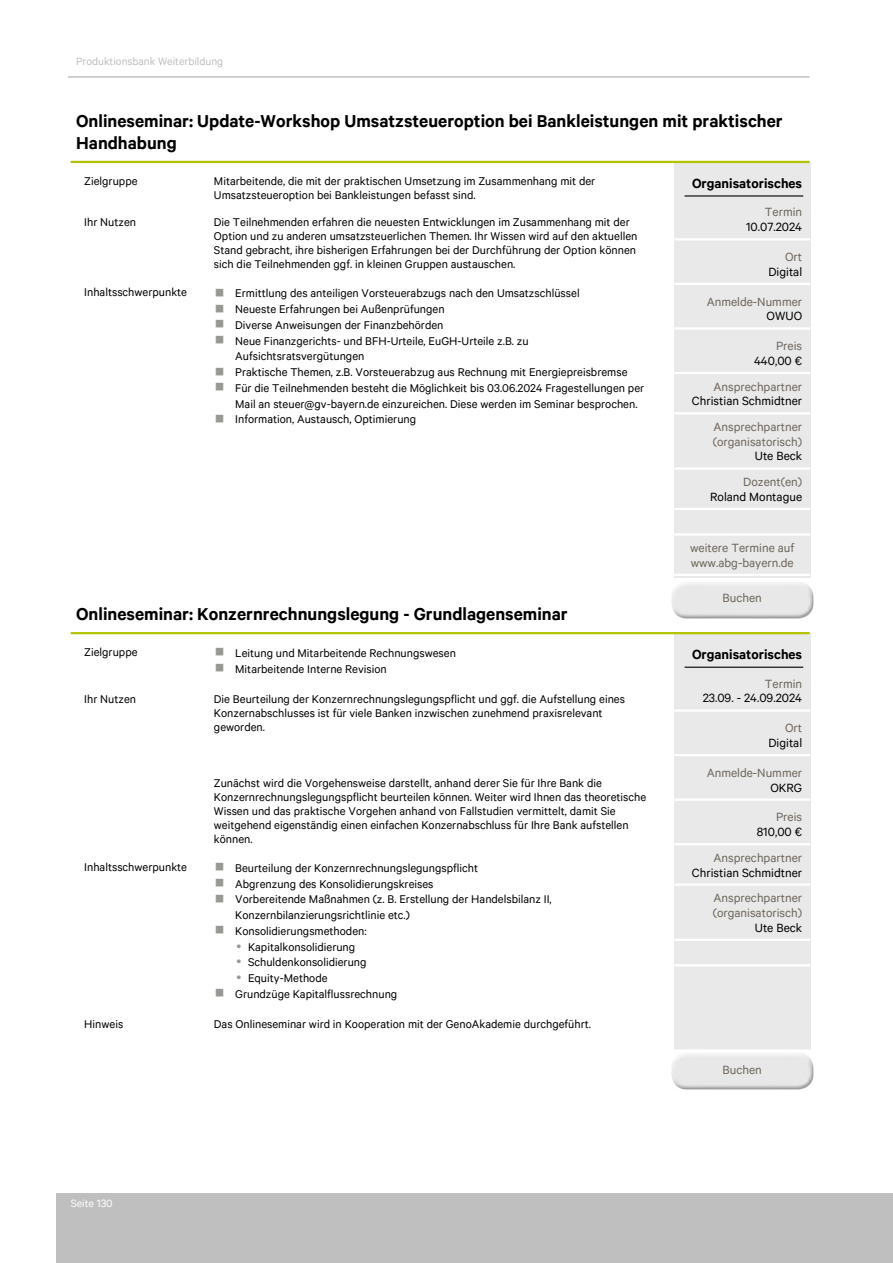
<style>
.page{position:relative;width:893px;height:1263px;background:#fff}
.page>*{position:absolute;margin:0;border:0;box-sizing:border-box;transform-origin:0 0}
.t1{font:600 19.5px/22px "Calibre";color:#000}
.t2{font:600 15px "Calibre";color:#000}
.t3{font:13.5px/14.9px "Calibre";color:#6d665c}
.t4{font:13.5px "Calibre";color:#000}
.t5{font:12.75px/14px "Calibre";color:#000}
.t6{font:12px "Calibre";color:#bfbfbf}
.t7{font:12px "Calibre";color:#fff}
.s1{color:#979794}
.s2{font-family:"DejaVu Serif";color:#979794}
</style>
<div class="page">
<div style="left:56px;top:1193px;width:836px;height:70px;background:#bfbfbf"></div>
<hr style="left:68px;top:76px;width:741px;height:2px;background:#bfbfbf">
<img style="left:671px;top:582px;width:142px;height:36px">
<img style="left:671px;top:1053px;width:142px;height:36px">
<div style="left:674px;top:663px;width:136px;height:386px;background:#e9e9e9"></div>
<div style="left:674px;top:162px;width:136px;height:30px;background:#e9e9e9"></div>
<div style="left:674px;top:192px;width:136px;height:46px;background:#e9e9e9"></div>
<div style="left:674px;top:240px;width:136px;height:43px;background:#e9e9e9"></div>
<div style="left:674px;top:285px;width:136px;height:42px;background:#e9e9e9"></div>
<div style="left:674px;top:330px;width:136px;height:42px;background:#e9e9e9"></div>
<div style="left:674px;top:374px;width:136px;height:38px;background:#e9e9e9"></div>
<div style="left:674px;top:415px;width:136px;height:52px;background:#e9e9e9"></div>
<div style="left:674px;top:470px;width:136px;height:38px;background:#e9e9e9"></div>
<div style="left:674px;top:510px;width:136px;height:23px;background:#e9e9e9"></div>
<div style="left:674px;top:536px;width:136px;height:38px;background:#e9e9e9"></div>
<div style="left:674px;top:633px;width:136px;height:30px;background:#e9e9e9"></div>
<hr style="left:674px;top:709px;width:136px;height:3px;background:#fff">
<hr style="left:674px;top:754px;width:136px;height:2px;background:#fff">
<hr style="left:674px;top:799px;width:136px;height:2px;background:#fff">
<hr style="left:674px;top:843px;width:136px;height:2px;background:#fff">
<hr style="left:674px;top:883px;width:136px;height:3px;background:#fff">
<hr style="left:674px;top:939px;width:136px;height:2px;background:#fff">
<hr style="left:674px;top:964px;width:136px;height:2px;background:#fff">
<hr style="left:71px;top:161px;width:738px;height:2px;background:#b4c300">
<hr style="left:71px;top:632px;width:738px;height:2px;background:#b4c300">
<hr style="left:684px;top:195px;width:119px;height:2px;background:#000">
<hr style="left:684px;top:667px;width:119px;height:1px;background:#000">
<p class="t6" style="left:76px;top:54px;width:148px">Produktionsbank Weiterbildung</p>
<h1 class="t1" style="left:76px;top:109px;width:708px">Onlineseminar: Update-Workshop Umsatzsteueroption bei Bankleistungen mit praktischer<br>Handhabung</h1>
<p class="t5" style="left:84px;top:173px;width:55px">Zielgruppe</p>
<p class="t5" style="left:214px;top:173px;width:383px">Mitarbeitende, die mit der praktischen Umsetzung im Zusammenhang mit der<br>Umsatzsteueroption bei Bankleistungen befasst sind.</p>
<p class="t5" style="left:84px;top:215px;width:53px">Ihr Nutzen</p>
<p class="t5" style="left:214px;top:215px;width:425px">Die Teilnehmenden erfahren die neuesten Entwicklungen im Zusammenhang mit der Option und zu anderen umsatzsteuerlichen Themen. Ihr Wissen wird auf den aktuellen Stand gebracht, ihre bisherigen Erfahrungen bei der Durchführung der Option können sich die Teilnehmenden ggf. in kleinen Gruppen austauschen.</p>
<p class="t5" style="left:84px;top:286px;width:497px">Inhaltsschwerpunkte <span class="s1">▪</span> Ermittlung des anteiligen Vorsteuerabzugs nach den Umsatzschlüssel</p>
<p class="t5" style="left:214px;top:302px;width:232px"><span class="s1">▪</span> Neueste Erfahrungen bei Außenprüfungen</p>
<p class="t5" style="left:214px;top:318px;width:231px"><span class="s1">▪</span> Diverse Anweisungen der Finanzbehörden</p>
<p class="t5" style="left:235px;top:332px;width:295px;line-height:15.8px;text-indent:-21px"><span class="s1">▪</span> Neue Finanzgerichts- und BFH-Urteile, EuGH-Urteile z.B. zu<br>Aufsichtsratsvergütungen</p>
<p class="t5" style="left:214px;top:365px;width:415px"><span class="s1">▪</span> Praktische Themen, z.B. Vorsteuerabzug aus Rechnung mit Energiepreisbremse</p>
<p class="t5" style="left:235px;top:380px;width:410px;line-height:15.8px;text-indent:-21px"><span class="s1">▪</span> Für die Teilnehmenden besteht die Möglichkeit bis 03.06.2024 Fragestellungen per<br>Mail an steuer@gv-bayern.de einzureichen. Diese werden im Seminar besprochen.</p>
<p class="t5" style="left:214px;top:412px;width:204px"><span class="s1">▪</span> Information, Austausch, Optimierung</p>
<p class="t2" style="left:692px;top:175px;width:112px">Organisatorisches</p>
<p class="t3" style="left:764px;top:204px;width:39px">Termin</p>
<p class="t4" style="left:746px;top:219px;width:57px">10.07.2024</p>
<p class="t3" style="left:785px;top:249px;width:19px">Ort</p>
<p class="t4" style="left:768px;top:264px;width:35px">Digital</p>
<p class="t3" style="left:706px;top:293px;width:97px">Anmelde-Nummer</p>
<p class="t4" style="left:766px;top:308px;width:37px">OWUO</p>
<p class="t3" style="left:776px;top:338px;width:28px">Preis</p>
<p class="t4" style="left:754px;top:353px;width:50px">440,00 €</p>
<p class="t3" style="left:713px;top:378px;width:90px">Ansprechpartner</p>
<p class="t4" style="left:692px;top:393px;width:112px">Christian Schmidtner</p>
<p class="t3" style="left:712px;top:419px;width:91px">Ansprechpartner (organisatorisch)</p>
<p class="t4" style="left:754px;top:448px;width:49px">Ute Beck</p>
<p class="t3" style="left:743px;top:474px;width:60px">Dozent(en)</p>
<p class="t4" style="left:710px;top:489px;width:94px">Roland Montague</p>
<p class="t3" style="left:690px;top:540px;width:106px">weitere Termine auf www.abg-bayern.de</p>
<h1 class="t1" style="left:76px;top:603px;width:493px">Onlineseminar: Konzernrechnungslegung - Grundlagenseminar</h1>
<p class="t5" style="left:84px;top:644px;width:55px">Zielgruppe</p>
<p class="t5" style="left:214px;top:646px;width:243px"><span class="s1">▪</span> Leitung und Mitarbeitende Rechnungswesen</p>
<p class="t5" style="left:214px;top:661px;width:174px"><span class="s1">▪</span> Mitarbeitende Interne Revision</p>
<p class="t5" style="left:84px;top:692px;width:53px">Ihr Nutzen</p>
<p class="t5" style="left:214px;top:692px;width:412px">Die Beurteilung der Konzernrechnungslegungspflicht und ggf. die Aufstellung eines<br>Konzernabschlusses ist für viele Banken inzwischen zunehmend praxisrelevant geworden.</p>
<p class="t5" style="left:214px;top:775px;width:434px">Zunächst wird die Vorgehensweise darstellt, anhand derer Sie für Ihre Bank die Konzernrechnungslegungspflicht beurteilen können. Weiter wird Ihnen das theoretische Wissen und das praktische Vorgehen anhand von Fallstudien vermittelt, damit Sie weitgehend eigenständig einen einfachen Konzernabschluss für Ihre Bank aufstellen können.</p>
<p class="t5" style="left:84px;top:860px;width:395px">Inhaltsschwerpunkte <span class="s1">▪</span> Beurteilung der Konzernrechnungslegungspflicht</p>
<p class="t5" style="left:214px;top:876px;width:221px"><span class="s1">▪</span> Abgrenzung des Konsolidierungskreises</p>
<p class="t5" style="left:235px;top:891px;width:318px;line-height:15.8px;text-indent:-21px"><span class="s1">▪</span> Vorbereitende Maßnahmen (z. B. Erstellung der Handelsbilanz II,<br>Konzernbilanzierungsrichtlinie etc.)</p>
<p class="t5" style="left:214px;top:923px;width:154px"><span class="s1">▪</span> Konsolidierungsmethoden:</p>
<p class="t5" style="left:235px;top:939px;width:121px"><span class="s2">•</span> Kapitalkonsolidierung</p>
<p class="t5" style="left:235px;top:955px;width:133px"><span class="s2">•</span> Schuldenkonsolidierung</p>
<p class="t5" style="left:235px;top:971px;width:94px"><span class="s2">•</span> Equity-Methode</p>
<p class="t5" style="left:214px;top:986px;width:185px"><span class="s1">▪</span> Grundzüge Kapitalflussrechnung</p>
<p class="t5" style="left:84px;top:1017px;width:40px">Hinweis</p>
<p class="t5" style="left:214px;top:1017px;width:378px">Das Onlineseminar wird in Kooperation mit der GenoAkademie durchgeführt.</p>
<p class="t3" style="left:722px;top:590px;width:41px">Buchen</p>
<p class="t2" style="left:692px;top:646px;width:112px">Organisatorisches</p>
<p class="t3" style="left:764px;top:676px;width:39px">Termin</p>
<p class="t4" style="left:702px;top:690px;width:101px">23.09. - 24.09.2024</p>
<p class="t3" style="left:785px;top:720px;width:19px">Ort</p>
<p class="t4" style="left:768px;top:735px;width:35px">Digital</p>
<p class="t3" style="left:706px;top:765px;width:97px">Anmelde-Nummer</p>
<p class="t4" style="left:770px;top:780px;width:33px">OKRG</p>
<p class="t3" style="left:776px;top:809px;width:28px">Preis</p>
<p class="t4" style="left:756px;top:824px;width:47px">810,00 €</p>
<p class="t3" style="left:713px;top:850px;width:90px">Ansprechpartner</p>
<p class="t4" style="left:692px;top:864px;width:112px">Christian Schmidtner</p>
<p class="t3" style="left:712px;top:890px;width:91px">Ansprechpartner (organisatorisch)</p>
<p class="t4" style="left:754px;top:920px;width:49px">Ute Beck</p>
<p class="t3" style="left:722px;top:1062px;width:41px">Buchen</p>
<p class="t7" style="left:71px;top:1196px;width:43px">Seite 130</p>
</div>
